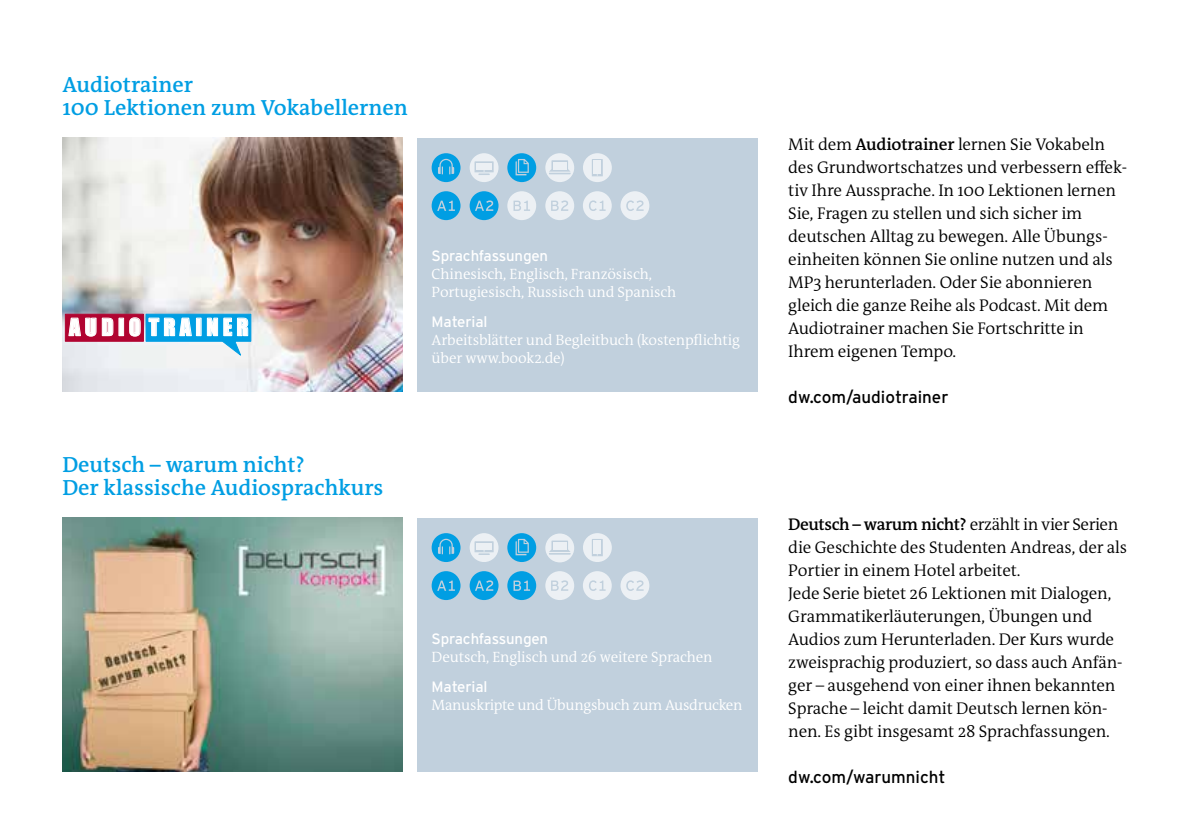
<style>
.page{position:relative;width:1191px;height:840px;background:#fff}
.page>*{position:absolute;margin:0;border:0;box-sizing:border-box;transform-origin:0 0}
.t1{font:22.2px "Impact";letter-spacing:.2em;color:#fff}
.t2{font:600 22px/23px "DW The Antiqua B W6";color:#009ee3}
.t3{font:300 17px/23px "DW The Antiqua B W4";letter-spacing:-.01em;color:#000}
.t4{font:600 17px "DW The Antiqua B W6";letter-spacing:-.025em;color:#000}
.t5{font:17px "Interstate DW";color:#000}
.t6{font:300 15px/18px "DW The Antiqua B W4";letter-spacing:-.01em;color:#fff}
.t7{font:15px "Interstate DW";letter-spacing:-.01em;color:#fff}
.s1{font-family:"DW The Antiqua B W6";font-weight:600}
.s2{font-family:"DW The Antiqua B W4";font-weight:300}
</style>
<div class="page">
<img style="left:62px;top:517px;width:341px;height:253px">
<div style="left:417px;top:517px;width:340px;height:253px;background:#c1d0dd"></div>
<svg style="left:507px;top:533px;width:29px;height:28px"></svg>
<svg style="left:545px;top:533px;width:29px;height:29px"></svg>
<svg style="left:431px;top:533px;width:29px;height:28px"></svg>
<svg style="left:431px;top:571px;width:29px;height:28px"></svg>
<svg style="left:507px;top:571px;width:29px;height:28px"></svg>
<svg style="left:469px;top:533px;width:29px;height:28px"></svg>
<svg style="left:469px;top:571px;width:29px;height:28px"></svg>
<svg style="left:545px;top:571px;width:29px;height:28px"></svg>
<svg style="left:583px;top:571px;width:29px;height:28px"></svg>
<svg style="left:583px;top:533px;width:29px;height:28px"></svg>
<svg style="left:620px;top:571px;width:29px;height:28px"></svg>
<img style="left:62px;top:138px;width:341px;height:253px">
<svg style="left:65px;top:313px;width:65px;height:28px"></svg>
<svg style="left:69px;top:318px;width:27px;height:18px"></svg>
<svg style="left:102px;top:318px;width:11px;height:17px"></svg>
<div style="left:119px;top:318px;width:5px;height:17px;border:1px solid #fff"></div>
<svg style="left:130px;top:313px;width:122px;height:44px"></svg>
<div style="left:417px;top:138px;width:340px;height:253px;background:#c1d0dd"></div>
<svg style="left:431px;top:153px;width:29px;height:29px"></svg>
<svg style="left:431px;top:191px;width:29px;height:29px"></svg>
<svg style="left:507px;top:153px;width:29px;height:29px"></svg>
<svg style="left:507px;top:191px;width:29px;height:29px"></svg>
<svg style="left:469px;top:153px;width:29px;height:29px"></svg>
<svg style="left:469px;top:191px;width:29px;height:29px"></svg>
<svg style="left:545px;top:153px;width:29px;height:29px"></svg>
<svg style="left:545px;top:191px;width:29px;height:29px"></svg>
<svg style="left:583px;top:191px;width:29px;height:29px"></svg>
<svg style="left:583px;top:153px;width:29px;height:29px"></svg>
<svg style="left:620px;top:191px;width:29px;height:29px"></svg>
<p class="t2" style="left:62px;top:73px;width:347px">Audiotrainer<br>100 Lektionen zum Vokabellernen</p>
<h1 class="t1" style="left:69px;top:313px;width:181px">AUDIO TRAINER</h1>
<p class="t2" style="left:62px;top:453px;width:322px">Deutsch – warum nicht?<br>Der klassische Audiosprachkurs</p>
<p class="t7" style="left:431px;top:247px;width:118px">Sprachfassungen</p>
<p class="t6" style="left:431px;top:265px;width:246px">Chinesisch, Englisch, Französisch,<br>Portugiesisch, Russisch und Spanisch</p>
<p class="t7" style="left:431px;top:313px;width:57px">Material</p>
<p class="t6" style="left:431px;top:331px;width:310px">Arbeitsblätter und Begleitbuch (kostenpflichtig über www.book2.de)</p>
<p class="t7" style="left:431px;top:630px;width:118px">Sprachfassungen</p>
<p class="t6" style="left:431px;top:648px;width:282px">Deutsch, Englisch und 26 weitere Sprachen</p>
<p class="t7" style="left:431px;top:678px;width:57px">Material</p>
<p class="t6" style="left:431px;top:696px;width:312px">Manuskripte und Übungsbuch zum Ausdrucken</p>
<p class="t3" style="left:788px;top:132px;width:340px">Mit dem <span class="s1">Audiotrainer</span> lernen Sie Vokabeln des Grundwortschatzes und verbessern effek&shy;tiv Ihre Aussprache. In 100 Lektionen lernen Sie, Fragen zu stellen und sich sicher im deutschen Alltag zu bewegen. Alle Übungs&shy;einheiten können Sie online nutzen und als MP3 herunterladen. Oder Sie abonnieren gleich die ganze Reihe als Podcast. Mit dem Audiotrainer machen Sie Fortschritte in Ihrem eigenen Tempo.</p>
<p class="t5" style="left:788px;top:387px;width:162px">dw.com/audiotrainer</p>
<p class="t4" style="left:788px;top:512px;width:331px">Deutsch – warum nicht? <span class="s2">erzählt in vier Serien</span></p>
<p class="t3" style="left:788px;top:535px;width:340px">die Geschichte des Studenten Andreas, der als Portier in einem Hotel arbeitet.<br>Jede Serie bietet 26 Lektionen mit Dialogen, Grammatikerläuterungen, Übungen und Audios zum Herunterladen. Der Kurs wurde zweisprachig produziert, so dass auch Anfän&shy;ger – ausgehend von einer ihnen bekannten Sprache – leicht damit Deutsch lernen kön&shy;nen. Es gibt insgesamt 28 Sprachfassungen.</p>
<p class="t5" style="left:788px;top:767px;width:159px">dw.com/warumnicht</p>
</div>
